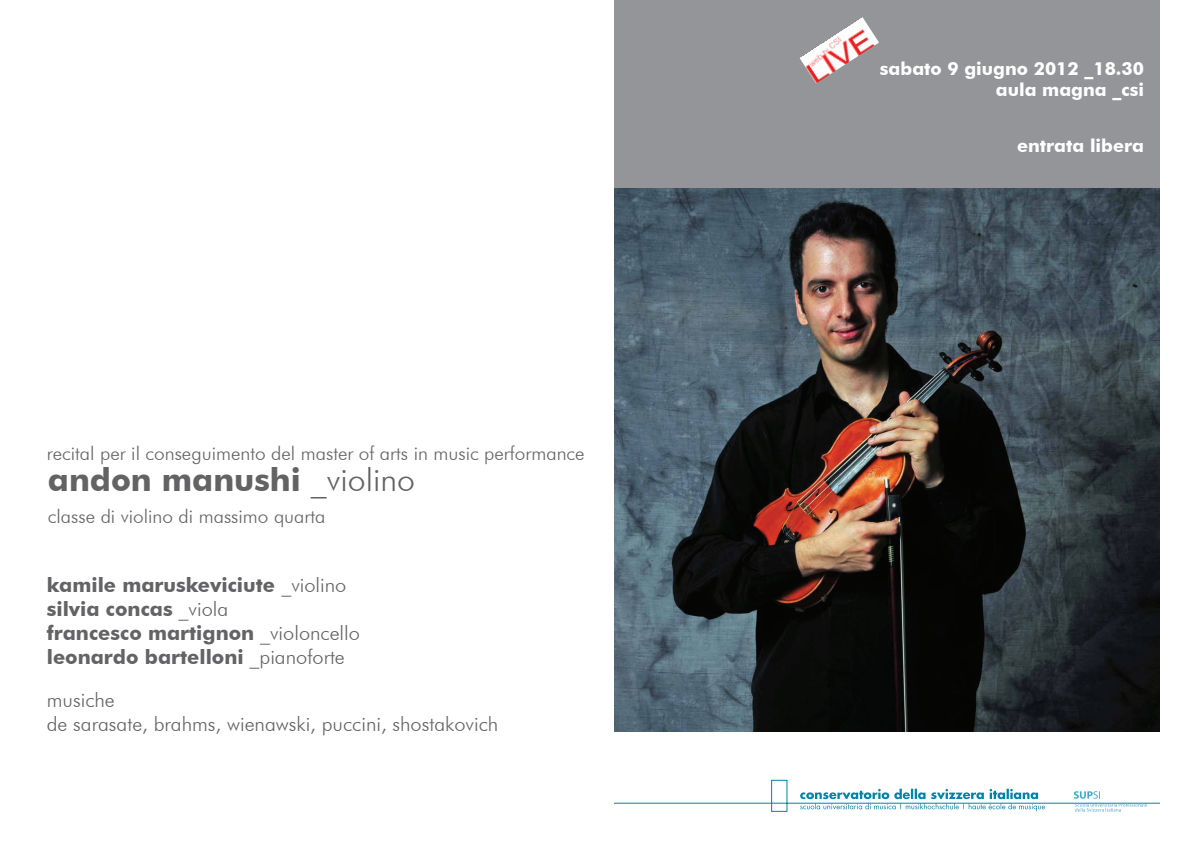
<style>
.page{position:relative;width:1191px;height:842px;background:#fff}
.page>*{position:absolute;margin:0;border:0;box-sizing:border-box;transform-origin:0 0}
.t1{font:700 32px "Futura BT";color:#636366}
.t2{font:700 20px/24px "Futura BT";color:#636366}
.t3{font:300 20px/24px "Futura BT";color:#636366}
.t4{font:300 19px "Futura BT";color:#636366}
.t5{font:700 18px/21.6px "Futura BT";color:#fff;text-align:right}
.s1{font-weight:300}
</style>
<div class="page">
<div style="left:614px;top:0;width:545px;height:189px;background:#939598"></div>
<svg style="left:614px;top:780px;width:545px;height:32px"></svg>
<img style="left:799px;top:17px;width:80px;height:66px">
<img style="left:614px;top:189px;width:545px;height:542px">
<p class="t4" style="left:47px;top:442px;width:539px">recital per il conseguimento del master of arts in music performance</p>
<h1 class="t1" style="left:48px;top:460px;width:369px">andon manushi <span class="s1">_violino</span></h1>
<p class="t4" style="left:48px;top:504px;width:279px">classe di violino di massimo quarta</p>
<p class="t2" style="left:47px;top:573px;width:315px">kamile maruskeviciute <span class="s1">_violino </span>silvia concas <span class="s1">_viola<br></span>francesco martignon <span class="s1">_violoncello </span>leonardo bartelloni <span class="s1">_pianoforte</span></p>
<p class="t3" style="left:47px;top:688px;width:453px">musiche<br>de sarasate, brahms, wienawski, puccini, shostakovich</p>
<p class="t5" style="left:880px;top:57px;width:266px">sabato 9 giugno 2012 _18.30 aula magna _csi</p>
<p class="t5" style="left:1017px;top:135px;width:128px">entrata libera</p>
</div>
